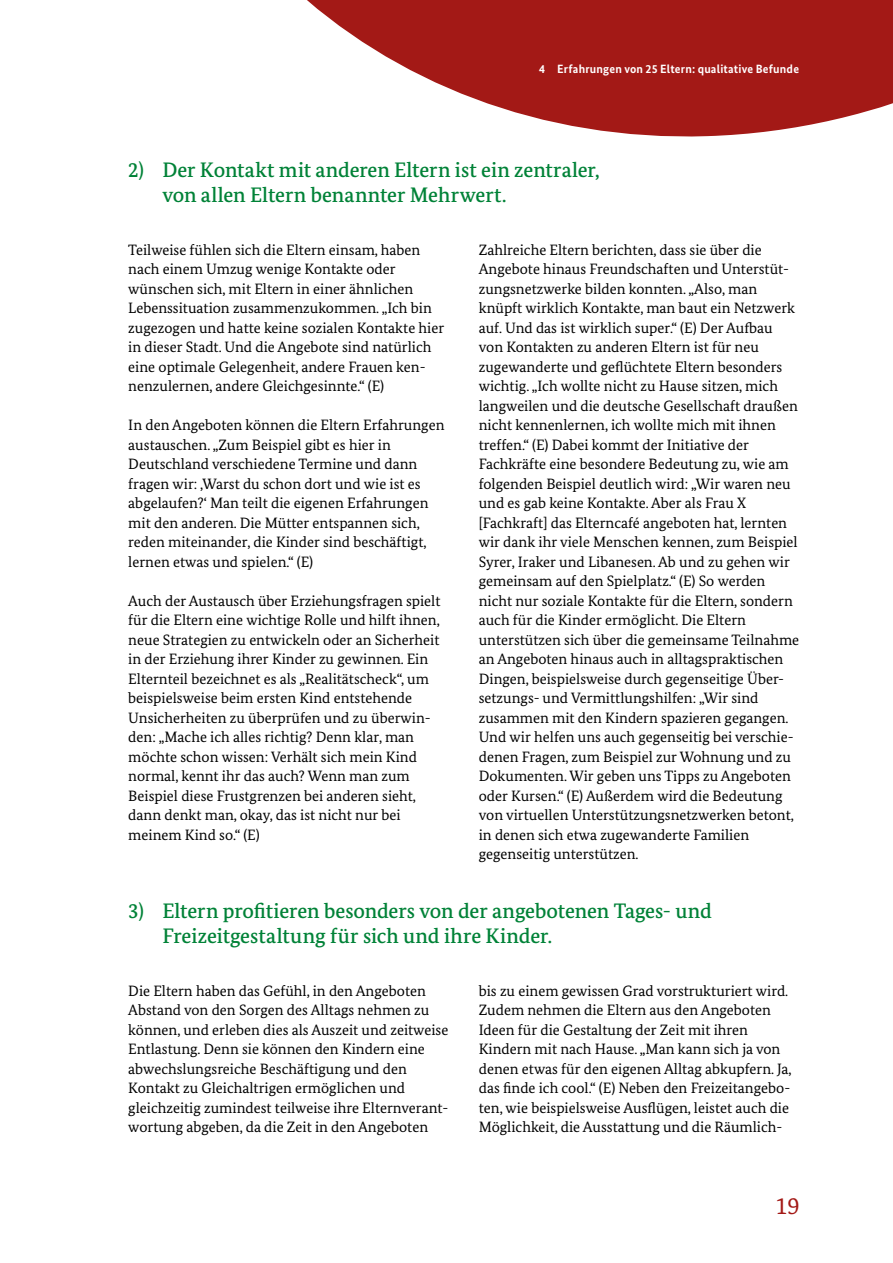
<style>
.page{position:relative;width:893px;height:1263px;background:#fff}
.page>*{position:absolute;margin:0;border:0;box-sizing:border-box;transform-origin:0 0}
.t1{font:24px "Bundes Serif";color:#a31916}
.A4_V_C-Inhalt_HL_H3{font:500 21px/25.5px "Bundes Serif";letter-spacing:-.005em;color:#008237}
.A4_V_D-Inhalt_IS_D-01_1-P-FT{font:15px/19.5px "Bundes Serif";color:#000}
.t2{font:700 12px "Bundes Sans";letter-spacing:.015em;color:#fff}
</style>
<div class="page">
<svg style="left:307px;top:0;width:586px;height:137px;fill:#a31916"></svg>
<p class="t2" style="left:539px;top:62px;width:262px">4 Erfahrungen von 25 Eltern: qualitative Befunde</p>
<h3 class="A4_V_C-Inhalt_HL_H3" style="left:162px;top:157px;width:439px;text-indent:-34px">2) Der Kontakt mit anderen Eltern ist ein zentraler, von allen Eltern benannter Mehrwert.</h3>
<p class="A4_V_D-Inhalt_IS_D-01_1-P-FT" style="left:128px;top:240px;width:317px">Teilweise fühlen sich die Eltern einsam, haben nach einem Umzug wenige Kontakte oder wünschen sich, mit Eltern in einer ähnlichen Lebenssituation zusammenzukommen. „Ich bin zugezogen und hatte keine sozialen Kontakte hier in dieser Stadt. Und die Angebote sind natürlich eine optimale Gelegenheit, andere Frauen ken&shy;nenzulernen, andere Gleichgesinnte.“ (E)</p>
<p class="A4_V_D-Inhalt_IS_D-01_1-P-FT" style="left:128px;top:415px;width:318px">In den Angeboten können die Eltern Erfahrungen austauschen. „Zum Beispiel gibt es hier in Deutschland verschiedene Termine und dann fragen wir: ‚Warst du schon dort und wie ist es abgelaufen?‘ Man teilt die eigenen Erfahrungen mit den anderen. Die Mütter entspannen sich, reden miteinander, die Kinder sind beschäftigt, lernen etwas und spielen.“ (E)</p>
<p class="A4_V_D-Inhalt_IS_D-01_1-P-FT" style="left:128px;top:591px;width:314px">Auch der Austausch über Erziehungsfragen spielt für die Eltern eine wichtige Rolle und hilft ihnen, neue Strategien zu entwickeln oder an Sicherheit in der Erziehung ihrer Kinder zu gewinnen. Ein Elternteil bezeichnet es als „Realitätscheck“, um beispielsweise beim ersten Kind entstehende Unsicherheiten zu überprüfen und zu überwin&shy;den: „Mache ich alles richtig? Denn klar, man möchte schon wissen: Verhält sich mein Kind normal, kennt ihr das auch? Wenn man zum Beispiel diese Frustgrenzen bei anderen sieht, dann denkt man, okay, das ist nicht nur bei meinem Kind so.“ (E)</p>
<p class="A4_V_D-Inhalt_IS_D-01_1-P-FT" style="left:479px;top:240px;width:322px">Zahlreiche Eltern berichten, dass sie über die Angebote hinaus Freundschaften und Unterstüt&shy;zungsnetzwerke bilden konnten. „Also, man knüpft wirklich Kontakte, man baut ein Netzwerk auf. Und das ist wirklich super.“ (E) Der Aufbau von Kontakten zu anderen Eltern ist für neu zugewanderte und geflüchtete Eltern besonders wichtig. „Ich wollte nicht zu Hause sitzen, mich langweilen und die deutsche Gesellschaft draußen nicht kennenlernen, ich wollte mich mit ihnen treffen.“ (E) Dabei kommt der Initiative der Fachkräfte eine besondere Bedeutung zu, wie am folgenden Beispiel deutlich wird: „Wir waren neu und es gab keine Kontakte. Aber als Frau X [Fachkraft] das Elterncafé angeboten hat, lernten wir dank ihr viele Menschen kennen, zum Beispiel Syrer, Iraker und Libanesen. Ab und zu gehen wir gemeinsam auf den Spielplatz.“ (E) So werden nicht nur soziale Kontakte für die Eltern, sondern auch für die Kinder ermöglicht. Die Eltern unterstützen sich über die gemeinsame Teilnahme an Angeboten hinaus auch in alltagspraktischen Dingen, beispielsweise durch gegenseitige Über&shy;setzungs- und Vermittlungshilfen: „Wir sind zusammen mit den Kindern spazieren gegangen.<br>Und wir helfen uns auch gegenseitig bei verschie&shy;denen Fragen, zum Beispiel zur Wohnung und zu Dokumenten. Wir geben uns Tipps zu Angeboten oder Kursen.“ (E) Außerdem wird die Bedeutung von virtuellen Unterstützungsnetzwerken betont, in denen sich etwa zugewanderte Familien gegenseitig unterstützen.</p>
<h3 class="A4_V_C-Inhalt_HL_H3" style="left:162px;top:898px;width:551px;text-indent:-34px">3) Eltern profitieren besonders von der angebotenen Tages- und<br>Freizeitgestaltung für sich und ihre Kinder.</h3>
<p class="A4_V_D-Inhalt_IS_D-01_1-P-FT" style="left:128px;top:981px;width:322px">Die Eltern haben das Gefühl, in den Angeboten Abstand von den Sorgen des Alltags nehmen zu können, und erleben dies als Auszeit und zeitweise Entlastung. Denn sie können den Kindern eine abwechslungsreiche Beschäftigung und den Kontakt zu Gleichaltrigen ermöglichen und gleichzeitig zumindest teilweise ihre Elternverant&shy;wortung abgeben, da die Zeit in den Angeboten</p>
<p class="A4_V_D-Inhalt_IS_D-01_1-P-FT" style="left:479px;top:981px;width:314px">bis zu einem gewissen Grad vorstrukturiert wird.<br>Zudem nehmen die Eltern aus den Angeboten Ideen für die Gestaltung der Zeit mit ihren Kindern mit nach Hause. „Man kann sich ja von denen etwas für den eigenen Alltag abkupfern. Ja, das finde ich cool.“ (E) Neben den Freizeitangebo&shy;ten, wie beispielsweise Ausflügen, leistet auch die Möglichkeit, die Ausstattung und die Räumlich-</p>
<h1 class="t1" style="left:775px;top:1191px;width:25px">19</h1>
</div>
